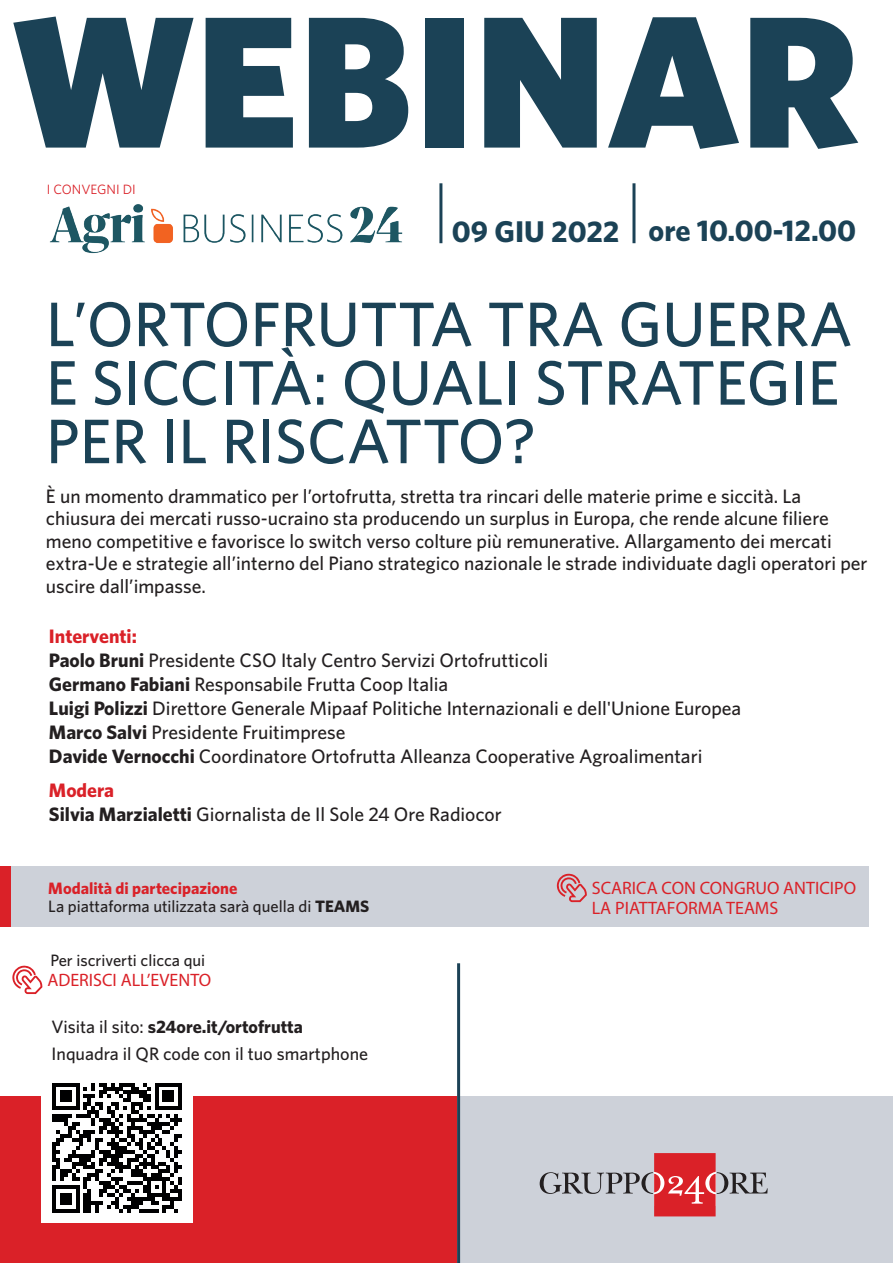
<style>
.page{position:relative;width:893px;height:1263px;background:#fff}
.page>*{position:absolute;margin:0;border:0;box-sizing:border-box;transform-origin:0 0}
.t1{font:500 63px/58.5px "Whitney";color:#1b4256}
.t2{font:700 30px "Whitney";color:#1b4256}
.t3{font:500 19.5px/24px "Whitney";color:#231f20}
.t4{font:500 18px/27px "Whitney";color:#231f20}
.t5{font:18px/19.5px "Myriad Pro";color:#da2128}
.t6{font:500 16.5px/18px "Whitney";color:#231f20}
.t7{font:13.5px "Whitney";color:#da2128}
.s1{font-weight:700;color:#da2128}
.s2{font-weight:700}
</style>
<div class="page">
<div style="left:0;top:1096px;width:459px;height:167px;background:#da2128"></div>
<div style="left:458px;top:1096px;width:434px;height:167px;background:#cdd1d9"></div>
<svg style="left:13px;top:17px;width:180px;height:131px"></svg>
<svg style="left:205px;top:18px;width:88px;height:130px"></svg>
<svg style="left:309px;top:18px;width:99px;height:130px"></svg>
<div style="left:425px;top:18px;width:38px;height:130px;background:#1b4256"></div>
<svg style="left:484px;top:18px;width:112px;height:130px"></svg>
<svg style="left:608px;top:17px;width:131px;height:132px"></svg>
<svg style="left:750px;top:18px;width:108px;height:131px"></svg>
<svg style="left:12px;top:966px;width:30px;height:28px"></svg>
<div style="left:41px;top:1072px;width:152px;height:151px;background:#fff"></div>
<hr style="left:439px;top:183px;width:3px;height:60px;background:#1b4256">
<hr style="left:632px;top:183px;width:3px;height:60px;background:#1b4256">
<div style="left:0;top:866px;width:868px;height:60px;background:#cdd1d9"></div>
<svg style="left:557px;top:874px;width:30px;height:28px"></svg>
<div style="left:0;top:866px;width:10px;height:60px;background:#da2128"></div>
<svg style="left:539px;top:1153px;width:228px;height:63px"></svg>
<hr style="left:457px;top:963px;width:3px;height:300px;background:#1b4256">
<img style="left:49px;top:204px;width:354px;height:50px">
<svg style="left:52px;top:1083px;width:130px;height:130px"></svg>
<p class="t7" style="left:47px;top:180px;width:91px">I CONVEGNI DI</p>
<h2 class="t2" style="left:452px;top:210px;width:406px">09 GIU 2022 ore 10.00-12.00</h2>
<h1 class="t1" style="left:46px;top:294px;width:808px">L’ORTOFRUTTA TRA GUERRA<br>E SICCITÀ: QUALI STRATEGIE<br>PER IL RISCATTO?</h1>
<p class="t3" style="left:46px;top:484px;width:823px;line-height:22.5px">È un momento drammatico per l’ortofrutta, stretta tra rincari delle materie prime e siccità. La chiusura dei mercati russo-ucraino sta producendo un surplus in Europa, che rende alcune filiere meno competitive e favorisce lo switch verso colture più remunerative. Allargamento dei mercati extra-Ue e strategie all’interno del Piano strategico nazionale le strade individuate dagli operatori per uscire dall’impasse.</p>
<p class="t3" style="left:49px;top:624px;width:693px"><span class="s1">Interventi:<br></span><span class="s2">Paolo Bruni</span> Presidente CSO Italy Centro Servizi Ortofrutticoli<br><span class="s2">Germano Fabiani</span> Responsabile Frutta Coop Italia<br><span class="s2">Luigi Polizzi</span> Direttore Generale Mipaaf Politiche Internazionali e dell'Unione Europea <span class="s2">Marco Salvi</span> Presidente Fruitimprese<br><span class="s2">Davide Vernocchi</span> Coordinatore Ortofrutta Alleanza Cooperative Agroalimentari</p>
<p class="t3" style="left:49px;top:778px;width:454px"><span class="s1">Modera<br></span><span class="s2">Silvia Marzialetti</span> Giornalista de Il Sole 24 Ore Radiocor</p>
<p class="t6" style="left:48px;top:879px;width:322px"><span class="s1">Modalità di partecipazione<br></span>La piattaforma utilizzata sarà quella di <span class="s2">TEAMS</span></p>
<p class="t6" style="left:50px;top:951px;width:156px">Per iscriverti clicca qui</p>
<p class="t5" style="left:47px;top:970px;width:165px">ADERISCI ALL’EVENTO</p>
<p class="t4" style="left:52px;top:1013px;width:318px">Visita il sito: <span class="s2">s24ore.it/ortofrutta<br></span>Inquadra il QR code con il tuo smartphone</p>
<p class="t5" style="left:592px;top:878px;width:266px">SCARICA CON CONGRUO ANTICIPO<br>LA PIATTAFORMA TEAMS</p>
</div>
